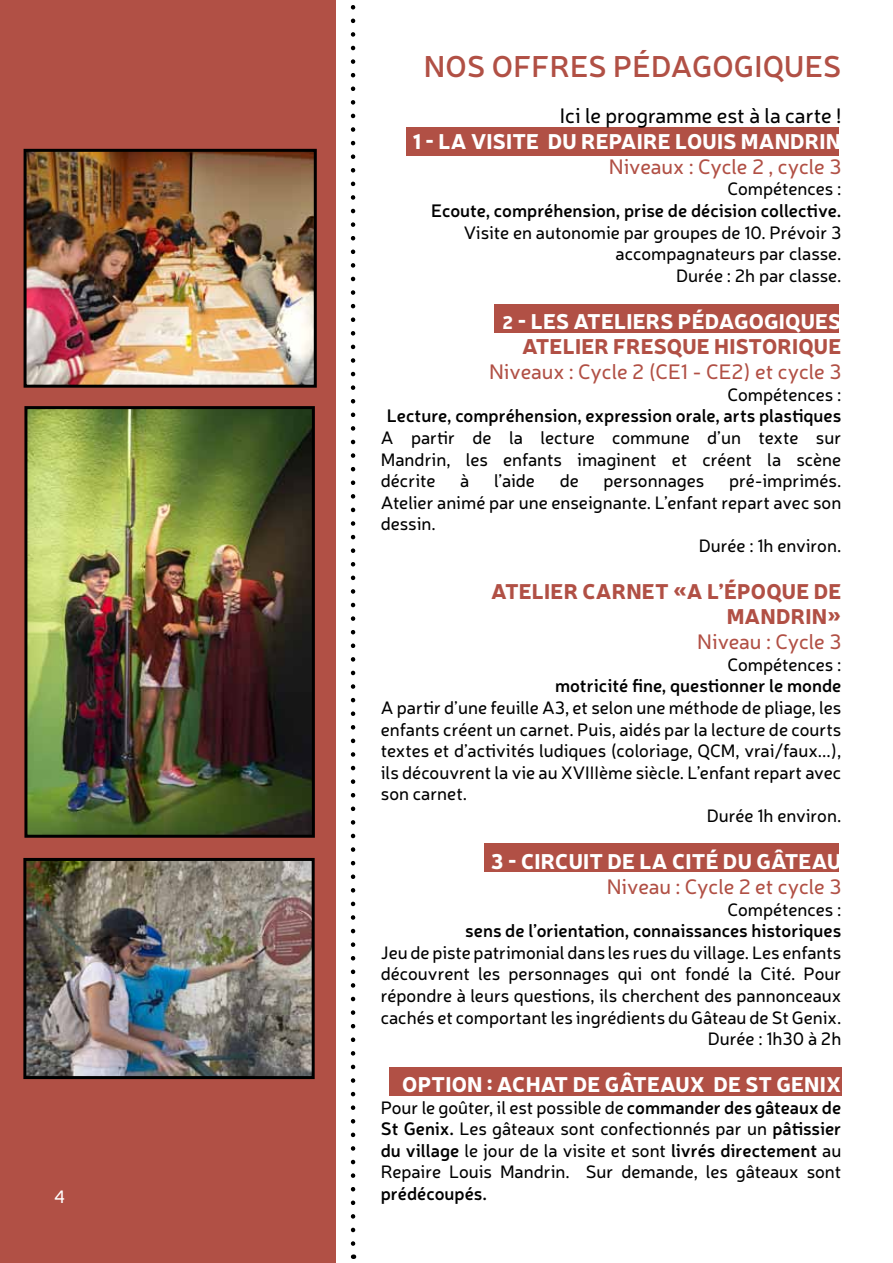
<style>
.page{position:relative;width:893px;height:1263px;background:#fff}
.page>*{position:absolute;margin:0;border:0;box-sizing:border-box;transform-origin:0 0}
.t1{font:600 30px "Neris";letter-spacing:.01em;color:#b15045}
.t2{font:900 21px/25.2px "Neris";letter-spacing:.01em;color:#fff;text-align:right}
.t3{font:21px "Neris";letter-spacing:-.01em;color:#b15045}
.t4{font:900 21px/25.2px "Neris";letter-spacing:.01em;color:#b15045;text-align:right}
.t5{font:21px "Neris";color:#000}
.t6{font:18px/21.6px "Neris";color:#000;text-align:right}
.t7{font:600 18px "Neris";letter-spacing:-.005em;color:#000}
.t8{font:18px "Neris";color:#fff}
.s1{font-size:18px}
.s2{color:#b15045}
.s3{font-weight:600}
</style>
<div class="page">
<div style="left:389px;top:1067px;width:452px;height:29px;background:#b15045"></div>
<div style="left:485px;top:844px;width:354px;height:28px;background:#b15045"></div>
<div style="left:494px;top:304px;width:345px;height:29px;background:#b15045"></div>
<div style="left:406px;top:128px;width:433px;height:28px;background:#b15045"></div>
<div style="left:0;top:0;width:336px;height:1263px;background:#b15045"></div>
<img style="left:28px;top:153px;width:285px;height:231px">
<div style="left:24px;top:149px;width:293px;height:239px;border:3px solid #000"></div>
<img style="left:27px;top:862px;width:284px;height:213px">
<div style="left:23px;top:858px;width:292px;height:221px;border:3px solid #000"></div>
<svg style="left:351px;top:7px;width:4px;height:1252px"></svg>
<img style="left:28px;top:410px;width:283px;height:424px">
<div style="left:24px;top:406px;width:291px;height:432px;border:3px solid #000"></div>
<p class="t8" style="left:54px;top:1185px;width:13px">4</p>
<h1 class="t1" style="left:424px;top:45px;width:415px">Nos offres pédagogiques</h1>
<p class="t5" style="left:560px;top:102px;width:283px">I ci le programme est à la carte !</p>
<p class="t2" style="left:413px;top:127px;width:430px">1 - LA VISITE DU REPAIRE LOUIS MANDRIN</p>
<p class="t3" style="left:609px;top:153px;width:234px">Niveaux : Cycle 2 , cycle 3</p>
<p class="t6" style="left:727px;top:178px;width:115px">Compétences :</p>
<p class="t7" style="left:431px;top:198px;width:412px">Ecoute, compréhension, prise de décision collective.</p>
<p class="t6" style="left:464px;top:221px;width:379px">Visite en autonomie par groupes de 10. Prévoir 3 accompagnateurs par classe.<br>Durée : 2h par classe.</p>
<p class="t2" style="left:502px;top:307px;width:340px"><span class="s1">2</span> - LES ATELIERS PÉDAGOGIQUES<br><span class="s2">ATELIER FRESQUE HISTORIQUE</span></p>
<p class="t3" style="left:489px;top:358px;width:354px">Niveaux : Cycle 2 (CE1 - CE2) et cycle 3</p>
<p class="t6" style="left:727px;top:383px;width:115px">Compétences :</p>
<p class="t7" style="left:387px;top:404px;width:456px">Lecture, compréhension, expression orale, arts plastiques</p>
<p class="t6" style="left:381px;top:426px;width:462px;text-align:justify">A partir de la lecture commune d’un texte sur Mandrin, les enfants imaginent et créent la scène décrite</p>
<p class="t6" style="left:460px;top:469px;width:11px">à</p>
<p class="t6" style="left:494px;top:469px;width:43px">l’aide</p>
<p class="t6" style="left:560px;top:469px;width:21px">de</p>
<p class="t6" style="left:603px;top:469px;width:102px">personnages</p>
<p class="t6" style="left:729px;top:469px;width:114px">pré-imprimés.</p>
<p class="t6" style="left:381px;top:491px;width:462px">Atelier animé par une enseignante. L’enfant repart avec son</p>
<p class="t6" style="left:381px;top:512px;width:56px">dessin.</p>
<p class="t6" style="left:699px;top:534px;width:144px">Durée : 1h environ.</p>
<p class="t4" style="left:491px;top:577px;width:352px">ATELIER CARNET «A L’ÉPOQUE DE<br>MANDRIN»</p>
<p class="t3" style="left:697px;top:628px;width:146px">Niveau : Cycle 3</p>
<p class="t6" style="left:727px;top:653px;width:115px">Compétences :</p>
<p class="t7" style="left:555px;top:674px;width:288px">motricité fine, questionner le monde</p>
<p class="t6" style="left:381px;top:696px;width:462px">A partir d’une feuille A3, et selon une méthode de pliage, les</p>
<p class="t6" style="left:381px;top:718px;width:462px">enfants créent un carnet. Puis, aidés par la lecture de courts</p>
<p class="t6" style="left:381px;top:739px;width:462px">textes et d’activités ludiques (coloriage, QCM, vrai/faux...),</p>
<p class="t6" style="left:381px;top:761px;width:462px">ils découvrent la vie au XVIIIème siècle. L’enfant repart avec</p>
<p class="t6" style="left:381px;top:782px;width:88px">son carnet.</p>
<p class="t6" style="left:707px;top:804px;width:136px">Durée 1h environ.</p>
<p class="t2" style="left:491px;top:847px;width:350px">3 - CIRCUIT DE LA CITÉ DU GÂTEAU</p>
<p class="t3" style="left:607px;top:873px;width:236px">Niveau : Cycle 2 et cycle 3</p>
<p class="t6" style="left:727px;top:898px;width:115px">Compétences :</p>
<p class="t7" style="left:465px;top:918px;width:378px">sens de l’orientation, connaissances historiques</p>
<p class="t6" style="left:381px;top:941px;width:462px">Jeu de piste patrimonial dans les rues du village. Les enfants découvrent les personnages qui ont fondé la Cité. Pour répondre à leurs questions, ils cherchent des pannonceaux cachés et comportant les ingrédients du Gâteau de St Genix.<br>Durée : 1h30 à 2h</p>
<p class="t2" style="left:402px;top:1070px;width:440px">OPTION : ACHAT DE GÂTEAUX DE ST GENIX</p>
<p class="t6" style="left:381px;top:1096px;width:462px;text-align:justify">Pour le goûter, il est possible de <span class="s3">commander des gâteaux de St Genix.</span> Les gâteaux sont confectionnés par un <span class="s3">pâtissier du village</span> le jour de la visite et sont <span class="s3">livrés directement</span> au Repaire Louis Mandrin. Sur demande, les gâteaux sont</p>
<p class="t7" style="left:381px;top:1181px;width:108px">prédécoupés.</p>
</div>
